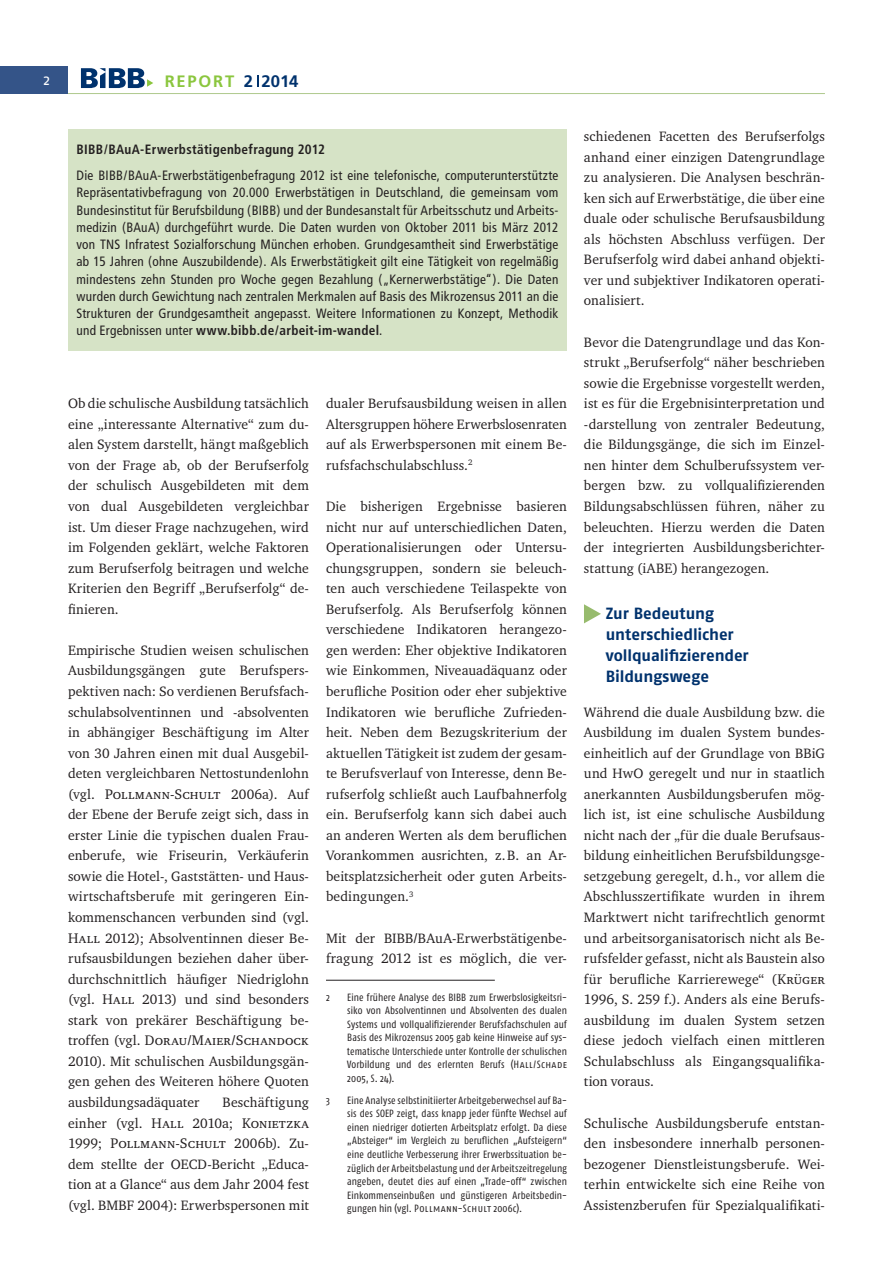
<style>
.page{position:relative;width:893px;height:1263px;background:#fff}
.page>*{position:absolute;margin:0;border:0;box-sizing:border-box;transform-origin:0 0}
.t1{font:700 16.5px "Frutiger";letter-spacing:.11em;color:#8bc63e}
.t2{font:700 16.2px/21px "Fago No";letter-spacing:-.01em;color:#00326d}
.t3{font:15px "Fago No";color:#fff}
.t4{font:14.25px "Charter ITC Regu SC";letter-spacing:.01em;color:#231f20}
.t5{font:13.95px/20.5px "Charter ITC";letter-spacing:.01em;color:#231f20;text-align:justify}
.t6{font:condensed 13.5px/17.2px "Frutiger";letter-spacing:.02em;color:#231f20;text-align:justify}
.t7{font:700 condensed 13.5px "Frutiger";letter-spacing:.025em;color:#231f20}
.t8{font:10.5px/13.5px "Fago Co";letter-spacing:.01em;color:#231f20;text-align:justify}
.s1{font-size:16.65px;color:#00326d}
.s2{font-weight:700}
.s3{font-family:"Charter ITC Regu SC";font-size:14.25px}
.s4{font-family:"Charter ITC";font-size:13.95px}
.s5{font-family:"Frutiger";font-stretch:condensed;font-size:13.95px}
.s6{font-family:"Frutiger";font-stretch:condensed}
.s7{font-family:"Fago Co Regular Caps"}
</style>
<div class="page">
<svg style="left:257px;top:75px;width:1px;height:12px"></svg>
<svg style="left:81px;top:68px;width:72px;height:20px"></svg>
<hr style="left:68px;top:93px;width:757px;height:1px;background:#aec98d">
<div style="left:0;top:66px;width:68px;height:28px;background:#345488"></div>
<svg style="left:584px;top:604px;width:17px;height:19px"></svg>
<div style="left:68px;top:129px;width:499px;height:222px;background:#d6e3c6"></div>
<hr style="left:326px;top:980px;width:169px;height:1px;background:#231f20">
<p class="t3" style="left:43px;top:71px;width:8px">2</p>
<p class="t1" style="left:165px;top:72px;width:135px">REPORT <span class="s1">2 2014</span></p>
<p class="t7" style="left:77px;top:142px;width:250px">BIBB/BAuA-Erwerbstätigenbefragung 2012</p>
<p class="t6" style="left:77px;top:167px;width:483px">Die BIBB/BAuA-Erwerbstätigenbefragung 2012 ist eine telefonische, computerunterstützte Repräsentativbefragung von 20.000 Erwerbstätigen in Deutschland, die gemeinsam vom Bundesinstitut für Berufsbildung (BIBB) und der Bundesanstalt für Arbeitsschutz und Arbeits&shy;medizin (BAuA) durchgeführt wurde. Die Daten wurden von Oktober 2011 bis März 2012 von TNS Infratest Sozialforschung München erhoben. Grundgesamtheit sind Erwerbstätige ab 15 Jahren (ohne Auszubildende). Als Erwerbstätigkeit gilt eine Tätigkeit von regelmäßig mindestens zehn Stunden pro Woche gegen Bezahlung („Kernerwerbstätige“). Die Daten wurden durch Gewichtung nach zentralen Merkmalen auf Basis des Mikrozensus 2011 an die Strukturen der Grundgesamtheit angepasst. Weitere Informationen zu Konzept, Methodik und Ergebnissen unter <span class="s2">www.bibb.de/arbeit-im-wandel</span>.</p>
<p class="t5" style="left:68px;top:393px;width:242px">Ob die schulische Ausbildung tatsächlich eine „interessante Alternative“ zum du&shy;alen System darstellt, hängt maßgeblich von der Frage ab, ob der Berufserfolg der schulisch Ausgebildeten mit dem von dual Ausgebildeten vergleichbar ist. Um dieser Frage nachzugehen, wird im Folgenden geklärt, welche Faktoren zum Berufserfolg beitragen und welche Kriterien den Begriff „Berufserfolg“ de&shy;finieren.</p>
<p class="t5" style="left:68px;top:639px;width:242px">Empirische Studien weisen schulischen Ausbildungsgängen gute Berufspers&shy;pektiven nach: So verdienen Berufsfach&shy;schulabsolventinnen und -absolventen in abhängiger Beschäftigung im Alter von 30 Jahren einen mit dual Ausgebil&shy;deten vergleichbaren Nettostundenlohn (vgl. <span class="s3">Pollmann-Schult</span> 2006a). Auf der Ebene der Berufe zeigt sich, dass in erster Linie die typischen dualen Frau&shy;enberufe, wie Friseurin, Verkäuferin sowie die Hotel-, Gaststätten- und Haus&shy;wirtschaftsberufe mit geringeren Ein&shy;kommenschancen verbunden sind (vgl.<br><span class="s3">Hall</span> 2012); Absolventinnen dieser Be&shy;rufsausbildungen beziehen daher über&shy;durchschnittlich häufiger Niedriglohn (vgl. <span class="s3">Hall</span> 2013) und sind besonders stark von prekärer Beschäftigung be-</p>
<p class="t4" style="left:68px;top:1031px;width:242px"><span class="s4">troffen (vgl.</span> Dorau<span class="s5">/</span>Maier<span class="s5">/</span>Schandock</p>
<p class="t5" style="left:68px;top:1050px;width:242px">2010). Mit schulischen Ausbildungsgän&shy;gen gehen des Weiteren höhere Quoten ausbildungsadäquater</p>
<p class="t5" style="left:68px;top:1091px;width:242px;text-indent:155px">Beschäftigung einher (vgl. <span class="s3">Hall</span> 2010a; <span class="s3">Konietzka </span>1999; <span class="s3">Pollmann-Schult</span> 2006b). Zu&shy;dem stellte der OECD-Bericht „Educa&shy;tion at a Glance“ aus dem Jahr 2004 fest (vgl. BMBF 2004): Erwerbspersonen mit</p>
<p class="t5" style="left:326px;top:393px;width:242px">dualer Berufsausbildung weisen in allen Altersgruppen höhere Erwerbslosenraten auf als Erwerbspersonen mit einem Be&shy;rufsfachschulabschluss.<sup>2</sup></p>
<p class="t5" style="left:326px;top:496px;width:243px">Die bisherigen Ergebnisse basieren nicht nur auf unterschiedlichen Daten, Operationalisierungen oder Untersu&shy;chungsgruppen, sondern sie beleuch&shy;ten auch verschiedene Teilaspekte von Berufserfolg. Als Berufserfolg können verschiedene Indikatoren herangezo&shy;gen werden: Eher objektive Indikatoren wie Einkommen, Niveauadäquanz oder berufliche Position oder eher subjektive Indikatoren wie berufliche Zufrieden&shy;heit. Neben dem Bezugskriterium der aktuellen Tätigkeit ist zudem der gesam&shy;te Berufsverlauf von Interesse, denn Be&shy;rufserfolg schließt auch Laufbahnerfolg ein. Berufserfolg kann sich dabei auch an anderen Werten als dem beruflichen Vorankommen ausrichten, z.B. an Ar&shy;beitsplatzsicherheit oder guten Arbeits&shy;bedingungen.<sup>3</sup></p>
<p class="t5" style="left:326px;top:927px;width:242px">Mit der BIBB<span class="s6">/</span>BAuA-Erwerbstätigenbe&shy;fragung 2012 ist es möglich, die ver-</p>
<p class="t8" style="left:326px;top:990px;width:5px">2</p>
<p class="t8" style="left:347px;top:990px;width:221px">Eine frühere Analyse des BIBB zum Erwerbslosigkeitsri&shy;siko von Absolventinnen und Absolventen des dualen Systems und vollqualifizierender Berufsfachschulen auf Basis des Mikrozensus 2005 gab keine Hinweise auf sys&shy;tematische Unterschiede unter Kontrolle der schulischen Vorbildung und des erlernten Berufs (<span class="s7">Hall/Schade </span>2005, S. 24).</p>
<p class="t8" style="left:326px;top:1093px;width:5px">3</p>
<p class="t8" style="left:347px;top:1093px;width:221px">Eine Analyse selbstinitiierter Arbeitgeberwechsel auf Ba&shy;sis des SOEP zeigt, dass knapp jeder fünfte Wechsel auf einen niedriger dotierten Arbeitsplatz erfolgt. Da diese „Absteiger“ im Vergleich zu beruflichen „Aufsteigern“ eine deutliche Verbesserung ihrer Erwerbssituation be&shy;züglich der Arbeitsbelastung und der Arbeitszeitregelung angeben, deutet dies auf einen „Trade-off“ zwischen Einkommenseinbußen und günstigeren Arbeitsbedin&shy;gungen hin (vgl. <span class="s7">Pollmann-Schult</span> 2006c).</p>
<p class="t5" style="left:584px;top:126px;width:242px">schiedenen Facetten des Berufserfolgs anhand einer einzigen Datengrundlage zu analysieren. Die Analysen beschrän&shy;ken sich auf Erwerbstätige, die über eine duale oder schulische Berufsausbildung als höchsten Abschluss verfügen. Der Berufserfolg wird dabei anhand objekti&shy;ver und subjektiver Indikatoren operati&shy;onalisiert.</p>
<p class="t5" style="left:584px;top:331px;width:242px">Bevor die Datengrundlage und das Kon&shy;strukt „Berufserfolg“ näher beschrieben sowie die Ergebnisse vorgestellt werden, ist es für die Ergebnisinterpretation und -darstellung von zentraler Bedeutung, die Bildungsgänge, die sich im Einzel&shy;nen hinter dem Schulberufssystem ver&shy;bergen bzw. zu vollqualifizierenden Bildungsabschlüssen führen, näher zu beleuchten. Hierzu werden die Daten der integrierten Ausbildungsberichter&shy;stattung (iABE) herangezogen.</p>
<p class="t2" style="left:606px;top:603px;width:144px">Zur Bedeutung unterschiedlicher vollqualifizierender<br>Bildungswege</p>
<p class="t5" style="left:584px;top:701px;width:242px">Während die duale Ausbildung bzw. die Ausbildung im dualen System bundes&shy;einheitlich auf der Grundlage von BBiG und HwO geregelt und nur in staatlich anerkannten Ausbildungsberufen mög&shy;lich ist, ist eine schulische Ausbildung nicht nach der „für die duale Berufsaus&shy;bildung einheitlichen Berufsbildungsge&shy;setzgebung geregelt, d.h., vor allem die Abschlusszertifikate wurden in ihrem Marktwert nicht tarifrechtlich genormt und arbeitsorganisatorisch nicht als Be&shy;rufsfelder gefasst, nicht als Baustein also für berufliche Karrierewege“ (<span class="s3">Krüger </span>1996, S. 259 f.). Anders als eine Berufs&shy;ausbildung im dualen System setzen diese jedoch vielfach einen mittleren Schulabschluss als Eingangsqualifika&shy;tion voraus.</p>
<p class="t5" style="left:584px;top:1112px;width:242px">Schulische Ausbildungsberufe entstan&shy;den insbesondere innerhalb personen&shy;bezogener Dienstleistungsberufe. Wei&shy;terhin entwickelte sich eine Reihe von Assistenzberufen für Spezialqualifikati-</p>
</div>
